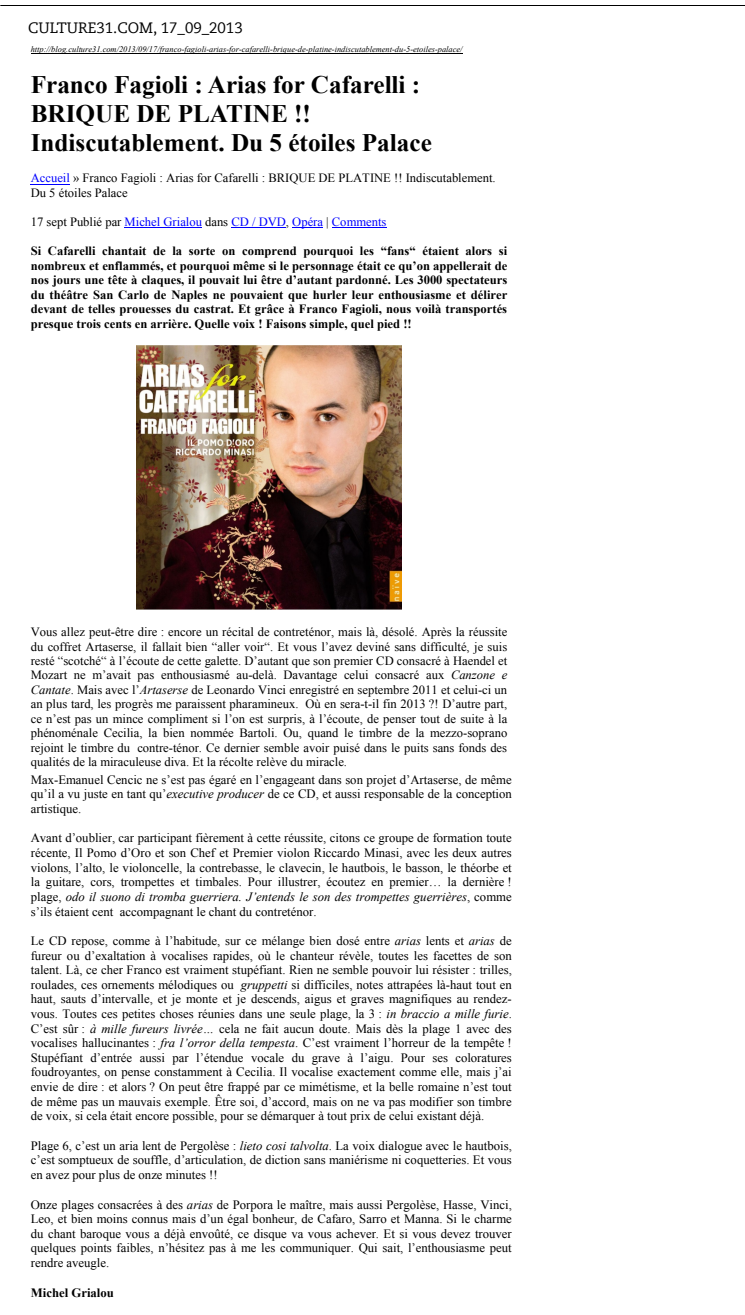
<style>
.page{position:relative;width:745px;height:1315px;background:#fff}
.page>*{position:absolute;margin:0;border:0;box-sizing:border-box;transform-origin:0 0}
.t1{font:700 25.12px/29px "Times New Roman";color:#000}
.t2{font:700 22.75px "Arial";color:#000}
.t3{font:15px "PMN Caecilia";color:#000}
.t4{font:12.75px/14.6px "Times New Roman";color:#000;text-align:justify}
.t5{font:700 12.75px "Times New Roman";color:#000}
.t6{font:12.62px/14.5px "Times New Roman";color:#000}
.t7{font:700 12.62px/14.5px "Times New Roman";color:#000;text-align:justify}
.t8{font:12.62px "Times New Roman";color:#00f}
.t9{font:11.38px "Arial";color:#000}
.t10{font:italic 8.38px "Times New Roman";color:#000}
.s1{color:#00f}
.s2{color:#000}
.s3{font-style:italic}
.s4{font-style:inherit}
.s5{font-size:19px}
</style>
<div class="page">
<hr style="left:0;top:5px;width:744px;height:1px;background:#000">
<hr style="left:31px;top:53px;width:431px;height:1px;background:#000">
<hr style="left:31px;top:184px;width:39px;height:1px;background:#00f">
<hr style="left:124px;top:227px;width:78px;height:1px;background:#00f">
<hr style="left:231px;top:227px;width:55px;height:1px;background:#00f">
<hr style="left:292px;top:227px;width:31px;height:1px;background:#00f">
<hr style="left:332px;top:227px;width:54px;height:1px;background:#00f">
<img style="left:137px;top:345px;width:264px;height:265px">
<p class="t3" style="left:28px;top:19px;width:216px">CULTURE31.COM, 17_09_2013</p>
<p class="t10" style="left:31px;top:44px;width:433px">http://blog.culture31.com/2013/09/17/franco-fagioli-arias-for-cafarelli-brique-de-platine-indiscutablement-du-5-etoiles-palace/</p>
<h1 class="t1" style="left:31px;top:69px;width:402px">Franco Fagioli : Arias for Cafarelli :<br>BRIQUE DE PLATINE !!<br>Indiscutablement. Du 5 étoiles Palace</h1>
<p class="t6" style="left:31px;top:171px;width:466px"><span class="s1">Accueil</span> » Franco Fagioli : Arias for Cafarelli : BRIQUE DE PLATINE !! Indiscutablement.<br>Du 5 étoiles Palace</p>
<p class="t8" style="left:31px;top:213px;width:357px"><span class="s2">17 sept Publié par</span> Michel Grialou <span class="s2">dans</span> CD / DVD<span class="s2">,</span> Opéra <span class="s2">|</span> Comments</p>
<p class="t7" style="left:31px;top:243px;width:478px">Si Cafarelli chantait de la sorte on comprend pourquoi les “fans“ étaient alors si nombreux et enflammés, et pourquoi même si le personnage était ce qu’on appellerait de nos jours une tête à claques, il pouvait lui être d’autant pardonné. Les 3000 spectateurs du théâtre San Carlo de Naples ne pouvaient que hurler leur enthousiasme et délirer devant de telles prouesses du castrat. Et grâce à Franco Fagioli, nous voilà transportés presque trois cents en arrière. Quelle voix ! Faisons simple, quel pied !!</p>
<p class="t6" style="left:31px;top:624px;width:478px;text-align:justify">Vous allez peut-être dire : encore un récital de contreténor, mais là, désolé. Après la réussite du coffret Artaserse, il fallait bien “aller voir“. Et vous l’avez deviné sans difficulté, je suis resté “scotché“ à l’écoute de cette galette. D’autant que son premier CD consacré à Haendel et Mozart ne m’avait pas enthousiasmé au-delà. Davantage celui consacré aux <span class="s3">Canzone e Cantate</span>. Mais avec l’<span class="s3">Artaserse</span> de Leonardo Vinci enregistré en septembre 2011 et celui-ci un an plus tard, les progrès me paraissent pharamineux. Où en sera-t-il fin 2013 ?! D’autre part, ce n’est pas un mince compliment si l’on est surpris, à l’écoute, de penser tout de suite à la phénoménale Cecilia, la bien nommée Bartoli. Ou, quand le timbre de la mezzo-soprano rejoint le timbre du contre-ténor. Ce dernier semble avoir puisé dans le puits sans fonds des qualités de la miraculeuse diva. Et la récolte relève du miracle.</p>
<p class="t4" style="left:31px;top:772px;width:482px">Max-Emanuel Cencic ne s’est pas égaré en l’engageant dans son projet d’Artaserse, de même qu’il a vu juste en tant qu’<span class="s3">executive producer</span> de ce CD, et aussi responsable de la conception artistique.</p>
<p class="t4" style="left:31px;top:830px;width:482px">Avant d’oublier, car participant fièrement à cette réussite, citons ce groupe de formation toute récente, Il Pomo d’Oro et son Chef et Premier violon Riccardo Minasi, avec les deux autres violons, l’alto, le violoncelle, la contrebasse, le clavecin, le hautbois, le basson, le théorbe et la guitare, cors, trompettes et timbales. Pour illustrer, écoutez en premier… la dernière ! plage, <span class="s3">odo il suono di tromba guerriera. J’entends le son des trompettes guerrières</span>, comme s’ils étaient cent accompagnant le chant du contreténor.</p>
<p class="t4" style="left:31px;top:933px;width:482px">Le CD repose, comme à l’habitude, sur ce mélange bien dosé entre <span class="s3">arias</span> lents et <span class="s3">arias</span> de fureur ou d’exaltation à vocalises rapides, où le chanteur révèle, toutes les facettes de son talent. Là, ce cher Franco est vraiment stupéfiant. Rien ne semble pouvoir lui résister : trilles, roulades, ces ornements mélodiques ou <span class="s3">gruppetti</span> si difficiles, notes attrapées là-haut tout en haut, sauts d’intervalle, et je monte et je descends, aigus et graves magnifiques au rendez&shy;vous. Toutes ces petites choses réunies dans une seule plage, la 3 : <span class="s3">in braccio a mille furie</span>.<br>C’est sûr : <span class="s3">à mille fureurs livrée…</span> cela ne fait aucun doute. Mais dès la plage 1 avec des vocalises hallucinantes : <span class="s3">fra l’orror della tempesta</span>. C’est vraiment l’horreur de la tempête !<br>Stupéfiant d’entrée aussi par l’étendue vocale du grave à l’aigu. Pour ses coloratures foudroyantes, on pense constamment à Cecilia. Il vocalise exactement comme elle, mais j’ai envie de dire : et alors ? On peut être frappé par ce mimétisme, et la belle romaine n’est tout de même pas un mauvais exemple. Être soi, d’accord, mais on ne va pas modifier son timbre de voix, si cela était encore possible, pour se démarquer à tout prix de celui existant déjà.</p>
<p class="t4" style="left:31px;top:1138px;width:482px">Plage 6, c’est un aria lent de Pergolèse : <span class="s3">lieto cosi talvolta</span>. La voix dialogue avec le hautbois, c’est somptueux de souffle, d’articulation, de diction sans maniérisme ni coquetteries. Et vous en avez pour plus de onze minutes !!</p>
<p class="t4" style="left:31px;top:1196px;width:482px">Onze plages consacrées à des <span class="s3">arias</span> de Porpora le maître, mais aussi Pergolèse, Hasse, Vinci, Leo, et bien moins connus mais d’un égal bonheur, de Cafaro, Sarro et Manna. Si le charme du chant baroque vous a déjà envoûté, ce disque va vous achever. Et si vous devez trouver quelques points faibles, n’hésitez pas à me les communiquer. Qui sait, l’enthousiasme peut rendre aveugle.</p>
<p class="t5" style="left:31px;top:1283px;width:85px">Michel Grialou</p>
<h2 class="t2" style="left:123px;top:1232px;width:238px">hr2-kultur <span class="s4">│</span><span class="s5">Der CD-Tipp</span></h2>
<p class="t9" style="left:27px;top:1280px;width:60px">Sprecher/in</p>
</div>
